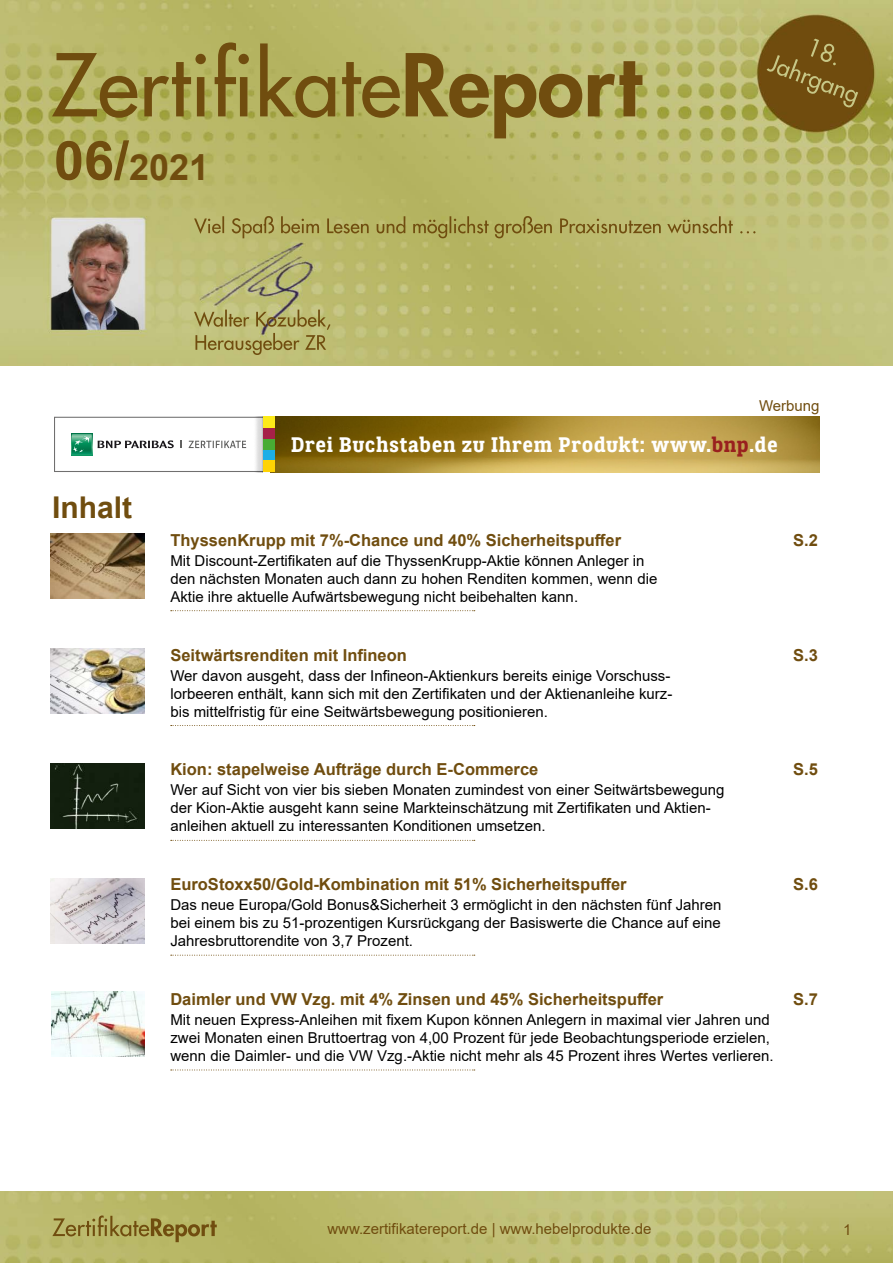
<style>
.page{position:relative;width:893px;height:1263px;background:#fff}
.page>*{position:absolute;margin:0;border:0;box-sizing:border-box;transform-origin:0 0}
.t1{font:700 36px "Arial";color:#704d0f}
.t2{font:700 30px "Arial";color:#704d0f}
.t3{font:700 21px "BNPP Slab Serif";letter-spacing:.025em;color:#fff}
.t4{font:700 16.5px "Arial";color:#704d0f}
.t5{font:15px/18px "Arial";color:#000}
.t6{font:15px "Arial";color:#704d0f}
.s1{font-size:54px}
.s2{color:#99201e}
</style>
<div class="page">
<img style="left:0;top:0;width:893px;height:366px">
<img style="left:0;top:1192px;width:893px;height:71px">
<img style="left:51px;top:534px;width:93px;height:65px">
<svg style="left:171px;top:610px;width:304px;height:1px"></svg>
<img style="left:51px;top:648px;width:93px;height:66px">
<svg style="left:171px;top:725px;width:304px;height:1px"></svg>
<img style="left:51px;top:763px;width:93px;height:65px">
<svg style="left:171px;top:840px;width:304px;height:1px"></svg>
<img style="left:51px;top:878px;width:93px;height:65px">
<svg style="left:171px;top:955px;width:304px;height:1px"></svg>
<svg style="left:171px;top:1069px;width:304px;height:1px"></svg>
<img style="left:51px;top:991px;width:94px;height:66px">
<img style="left:277px;top:417px;width:542px;height:55px">
<div style="left:54px;top:417px;width:216px;height:55px;border:1px solid #706f6f"></div>
<div style="left:71px;top:434px;width:21px;height:21px;background:#139c6b"></div>
<svg style="left:71px;top:434px;width:21px;height:20px"></svg>
<svg style="left:98px;top:440px;width:76px;height:8px"></svg>
<svg style="left:189px;top:441px;width:57px;height:7px"></svg>
<div style="left:253px;top:417px;width:21px;height:55px;background:#000;opacity:.15"></div>
<svg style="left:274px;top:417px;width:3px;height:55px"></svg>
<div style="left:261px;top:417px;width:13px;height:55px;background:#c0c0c0"></div>
<div style="left:263px;top:450px;width:11px;height:11px;background:#1daee6"></div>
<div style="left:263px;top:439px;width:11px;height:11px;background:#48ac34"></div>
<div style="left:263px;top:428px;width:11px;height:11px;background:#a62148"></div>
<div style="left:263px;top:417px;width:11px;height:11px;background:#fdeb19"></div>
<div style="left:263px;top:461px;width:11px;height:11px;background:#ffd303"></div>
<h1 class="t1" style="left:54px;top:142px;width:157px"><span class="s1">06/</span>2021</h1>
<h2 class="t2" style="left:52px;top:487px;width:82px">Inhalt</h2>
<p class="t6" style="left:759px;top:395px;width:62px">Werbung</p>
<h3 class="t3" style="left:291px;top:431px;width:488px">Drei Buchstaben zu Ihrem Produkt: www.<span class="s2">bnp</span>.de</h3>
<p class="t4" style="left:170px;top:528px;width:452px">ThyssenKrupp mit 7%-Chance und 40% Sicherheitspuffer</p>
<p class="t5" style="left:170px;top:551px;width:488px">Mit Discount-Zertifikaten auf die ThyssenKrupp-Aktie können Anleger in den nächsten Monaten auch dann zu hohen Renditen kommen, wenn die<br>Aktie ihre aktuelle Aufwärtsbewegung nicht beibehalten kann.</p>
<p class="t4" style="left:170px;top:643px;width:238px">Seitwärtsrenditen mit Infineon</p>
<p class="t5" style="left:170px;top:666px;width:503px">Wer davon ausgeht, dass der Infineon-Aktienkurs bereits einige Vorschuss&shy;lorbeeren enthält, kann sich mit den Zertifikaten und der Aktienanleihe kurz&shy;bis mittelfristig für eine Seitwärtsbewegung positionieren.</p>
<p class="t4" style="left:170px;top:758px;width:369px">Kion: stapelweise Aufträge durch E-Commerce</p>
<p class="t5" style="left:170px;top:781px;width:556px">Wer auf Sicht von vier bis sieben Monaten zumindest von einer Seitwärtsbewegung der Kion-Aktie ausgeht kann seine Markteinschätzung mit Zertifikaten und Aktien&shy;anleihen aktuell zu interessanten Konditionen umsetzen.</p>
<p class="t4" style="left:170px;top:873px;width:458px">EuroStoxx50/Gold-Kombination mit 51% Sicherheitspuffer</p>
<p class="t5" style="left:170px;top:896px;width:553px;text-align:justify">Das neue Europa/Gold Bonus&amp;Sicherheit 3 ermöglicht in den nächsten fünf Jahren bei einem bis zu 51-prozentigen Kursrückgang der Basiswerte die Chance auf eine Jahresbruttorendite von 3,7 Prozent.</p>
<p class="t4" style="left:170px;top:987px;width:494px">Daimler und VW Vzg. mit 4% Zinsen und 45% Sicherheitspuffer</p>
<p class="t5" style="left:170px;top:1011px;width:605px">Mit neuen Express-Anleihen mit fixem Kupon können Anlegern in maximal vier Jahren und zwei Monaten einen Bruttoertrag von 4,00 Prozent für jede Beobachtungsperiode erzielen, wenn die Daimler- und die VW Vzg.-Aktie nicht mehr als 45 Prozent ihres Wertes verlieren.</p>
<p class="t4" style="left:793px;top:528px;width:26px">S.2</p>
<p class="t4" style="left:793px;top:643px;width:26px">S.3</p>
<p class="t4" style="left:793px;top:758px;width:26px">S.5</p>
<p class="t4" style="left:793px;top:873px;width:26px">S.6</p>
<p class="t4" style="left:793px;top:987px;width:26px">S.7</p>
<p class="t6" style="left:327px;top:1218px;width:326px">www.zertifikatereport.de | www.hebelprodukte.de</p>
<p class="t6" style="left:843px;top:1219px;width:10px">1</p>
</div>
